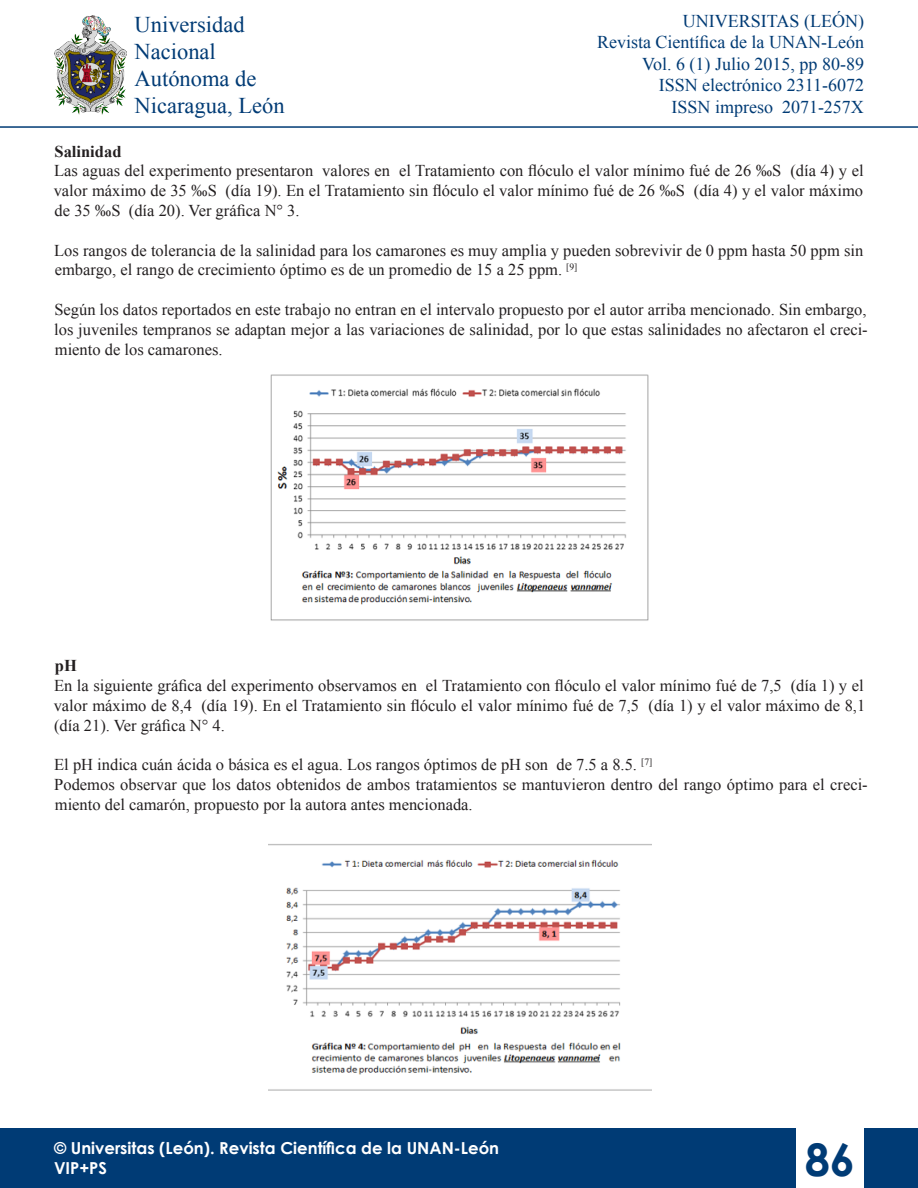
<style>
.page{position:relative;width:918px;height:1188px;background:#fff}
.page>*{position:absolute;margin:0;border:0;box-sizing:border-box;transform-origin:0 0}
.t1{font:700 45px "Century Gothic";color:#003b75}
.t2{font:22.5px/27px "Times New Roman";color:#003b75}
.t3{font:18px/21.6px "Times New Roman";color:#003b75;text-align:right}
.t4{font:16.5px/19.8px "Times New Roman";color:#231f20;text-align:justify}
.t5{font:700 16.5px/19.8px "Century Gothic";color:#fff}
.t6{font:700 16.5px "Times New Roman";color:#231f20}
</style>
<div class="page">
<hr style="left:0;top:126px;width:918px;height:2px;background:#003b75">
<img style="left:54px;top:15px;width:72px;height:100px">
<div style="left:864px;top:1128px;width:54px;height:60px;background:#003b75"></div>
<div style="left:0;top:1128px;width:796px;height:60px;background:#003b75"></div>
<img style="left:270px;top:374px;width:379px;height:247px">
<img style="left:268px;top:844px;width:383px;height:247px">
<h2 class="t2" style="left:135px;top:11px;width:151px">Universidad<br>Nacional<br>Autónoma de<br>Nicaragua, León</h2>
<p class="t3" style="left:597px;top:9px;width:268px">UNIVERSITAS (LEÓN)<br>Revista Científica de la UNAN-León<br>Vol. 6 (1) Julio 2015, pp 80-89<br>ISSN electrónico 2311-6072<br>ISSN impreso 2071-257X</p>
<p class="t6" style="left:55px;top:139px;width:68px">Salinidad</p>
<p class="t4" style="left:54px;top:160px;width:811px">Las aguas del experimento presentaron valores en el Tratamiento con flóculo el valor mínimo fué de 26 ‰S (día 4) y el valor máximo de 35 ‰S (día 19). En el Tratamiento sin flóculo el valor mínimo fué de 26 ‰S (día 4) y el valor máximo de 35 ‰S (día 20). Ver gráfica N° 3.</p>
<p class="t4" style="left:54px;top:240px;width:811px">Los rangos de tolerancia de la salinidad para los camarones es muy amplia y pueden sobrevivir de 0 ppm hasta 50 ppm sin embargo, el rango de crecimiento óptimo es de un promedio de 15 a 25 ppm. <sup>[9]</sup></p>
<p class="t4" style="left:54px;top:299px;width:815px">Según los datos reportados en este trabajo no entran en el intervalo propuesto por el autor arriba mencionado. Sin embargo, los juveniles tempranos se adaptan mejor a las variaciones de salinidad, por lo que estas salinidades no afectaron el creci&shy;miento de los camarones.</p>
<p class="t6" style="left:55px;top:654px;width:24px">pH</p>
<p class="t4" style="left:54px;top:675px;width:813px">En la siguiente gráfica del experimento observamos en el Tratamiento con flóculo el valor mínimo fué de 7,5 (día 1) y el valor máximo de 8,4 (día 19). En el Tratamiento sin flóculo el valor mínimo fué de 7,5 (día 1) y el valor máximo de 8,1 (día 21). Ver gráfica N° 4.</p>
<p class="t4" style="left:54px;top:754px;width:600px">El pH indica cuán ácida o básica es el agua. Los rangos óptimos de pH son de 7.5 a 8.5. <sup>[7]</sup></p>
<p class="t4" style="left:54px;top:774px;width:815px">Podemos observar que los datos obtenidos de ambos tratamientos se mantuvieron dentro del rango óptimo para el creci&shy;miento del camarón, propuesto por la autora antes mencionada.</p>
<p class="t5" style="left:54px;top:1138px;width:447px">© Universitas (León). Revista Científica de la UNAN-León<br>VIP+PS</p>
<h1 class="t1" style="left:805px;top:1125px;width:52px">86</h1>
</div>
